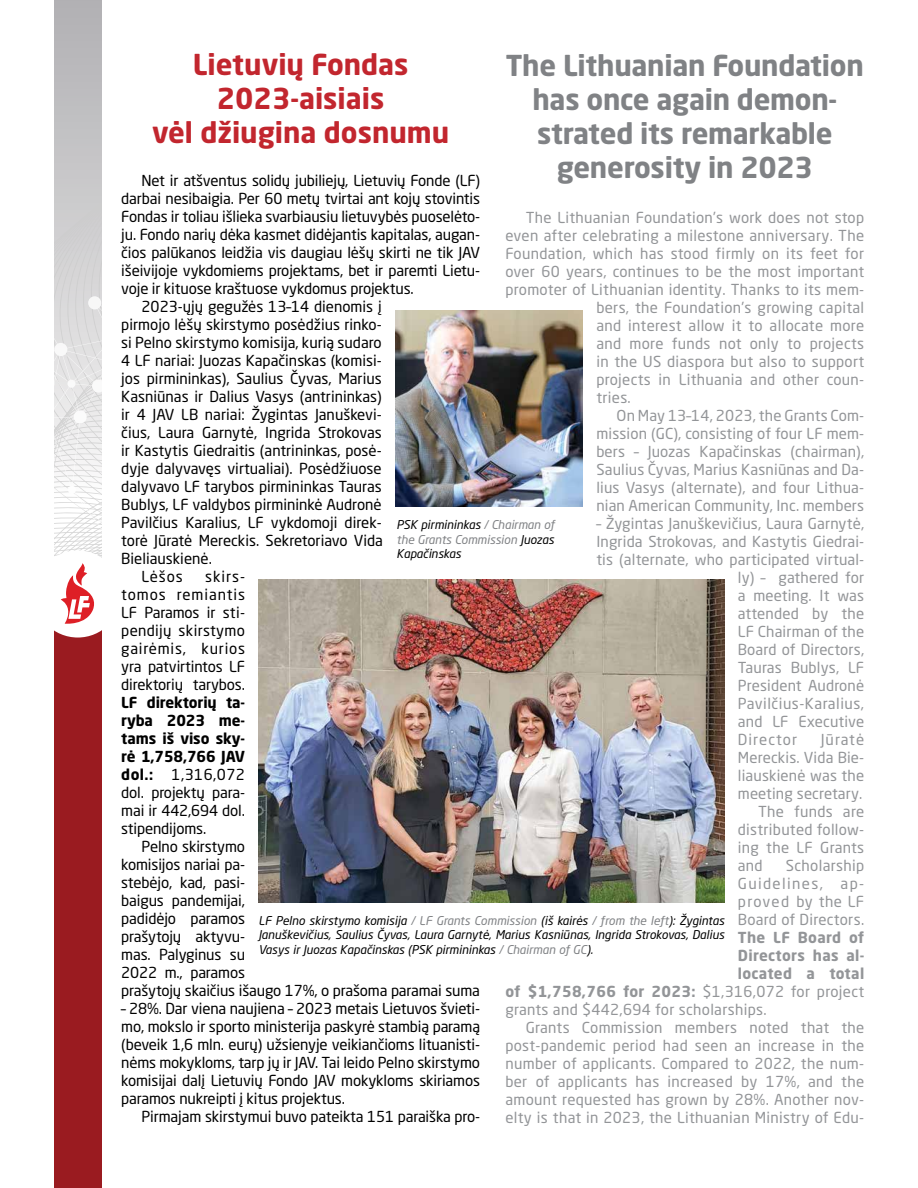
<style>
.page{position:relative;width:918px;height:1188px;background:#fff}
.page>*{position:absolute;margin:0;border:0;box-sizing:border-box;transform-origin:0 0}
.t1{font:700 28.5px/34.2px "Neo Sans Pro";letter-spacing:-.01em;color:#808285;text-align:center}
.t2{font:700 28.5px/34.2px "Neo Sans Pro";color:#c2262e;text-align:center}
.t3{font:15px/18px "Neo Sans Pro";letter-spacing:-.01em;color:#000;text-align:justify}
.t4{font:15px/18px "Neo Sans Pro";letter-spacing:.02em;color:#939598;text-align:justify}
.t5{font:700 15px/18px "Neo Sans Pro";letter-spacing:-.01em;color:#000;text-align:justify}
.t6{font:700 15px "Neo Sans Pro";letter-spacing:.02em;color:#939598}
.t7{font:15px "Neo Sans Pro";letter-spacing:.07em;color:#939598}
.t8{font:italic 12px/14.4px "Neo Sans Pro";color:#000;text-align:justify}
.s1{color:#808285}
.s2{font-weight:400}
</style>
<div class="page">
<img style="left:259px;top:580px;width:465px;height:322px">
<img style="left:395px;top:310px;width:188px;height:197px">
<div style="left:54px;top:0;width:48px;height:593px;background:#bab9bc"></div>
<div style="left:54px;top:594px;width:48px;height:594px;background:#9a1b20"></div>
<div style="left:34px;top:550px;width:87px;height:88px;background:#fff;border-radius:50%"></div>
<svg style="left:54px;top:139px;width:48px;height:485px"></svg>
<h1 class="t2" style="left:152px;top:47px;width:299px">Lietuvių Fondas<br>2023-aisiais<br>vėl džiugina dosnumu</h1>
<h1 class="t1" style="left:506px;top:47px;width:360px">The Lithuanian Foundation has once again demon&shy;strated its remarkable</h1>
<p class="t3" style="left:142px;top:172px;width:340px">Net ir atšventus solidų jubiliejų, Lietuvių Fonde (LF)</p>
<h1 class="t1" style="left:557px;top:150px;width:258px">generosity in 2023</h1>
<p class="t3" style="left:121px;top:190px;width:360px">darbai nesibaigia. Per 60 metų tvirtai ant kojų stovintis</p>
<p class="t3" style="left:121px;top:208px;width:360px">Fondas ir toliau išlieka svarbiausiu lietuvybės puoselėto-</p>
<p class="t3" style="left:121px;top:226px;width:360px">ju. Fondo narių dėka kasmet didėjantis kapitalas, augan-</p>
<p class="t3" style="left:121px;top:244px;width:360px">čios palūkanos leidžia vis daugiau lėšų skirti ne tik JAV</p>
<p class="t3" style="left:121px;top:262px;width:360px">išeivijoje vykdomiems projektams, bet ir paremti Lietu-</p>
<p class="t3" style="left:121px;top:280px;width:294px">voje ir kituose kraštuose vykdomus projektus.</p>
<p class="t3" style="left:142px;top:298px;width:242px">2023-ųjų gegužės 13–14 dienomis į</p>
<p class="t3" style="left:121px;top:316px;width:262px">pirmojo lėšų skirstymo posėdžius rinko-</p>
<p class="t3" style="left:121px;top:334px;width:262px">si Pelno skirstymo komisija, kurią sudaro</p>
<p class="t3" style="left:121px;top:352px;width:262px">4 LF nariai: Juozas Kapačinskas (komisi-</p>
<p class="t3" style="left:121px;top:370px;width:262px">jos pirmininkas), Saulius Čyvas, Marius</p>
<p class="t3" style="left:121px;top:388px;width:262px">Kasniūnas ir Dalius Vasys (antrininkas)</p>
<p class="t3" style="left:121px;top:406px;width:262px">ir 4 JAV LB nariai: Žygintas Januškevi-</p>
<p class="t3" style="left:121px;top:424px;width:262px">čius, Laura Garnytė, Ingrida Strokovas</p>
<p class="t3" style="left:121px;top:442px;width:262px">ir Kastytis Giedraitis (antrininkas, posė-</p>
<p class="t3" style="left:121px;top:460px;width:262px">dyje dalyvavęs virtualiai). Posėdžiuose</p>
<p class="t3" style="left:121px;top:478px;width:262px">dalyvavo LF tarybos pirmininkas Tauras</p>
<p class="t3" style="left:121px;top:496px;width:262px">Bublys, LF valdybos pirmininkė Audronė</p>
<p class="t3" style="left:121px;top:514px;width:262px">Pavilčius Karalius, LF vykdomoji direk-</p>
<p class="t3" style="left:121px;top:532px;width:263px">torė Jūratė Mereckis. Sekretoriavo Vida</p>
<p class="t3" style="left:121px;top:550px;width:92px">Bieliauskienė.</p>
<p class="t3" style="left:142px;top:568px;width:43px">Lėšos</p>
<p class="t4" style="left:526px;top:208px;width:340px">The Lithuanian Foundation’s work does not stop</p>
<p class="t4" style="left:505px;top:226px;width:360px">even after celebrating a milestone anniversary. The</p>
<p class="t4" style="left:505px;top:244px;width:360px">Foundation, which has stood firmly on its feet for</p>
<p class="t4" style="left:505px;top:262px;width:360px">over 60 years, continues to be the most important</p>
<p class="t4" style="left:505px;top:280px;width:360px">promoter of Lithuanian identity. Thanks to its mem-</p>
<p class="t4" style="left:596px;top:298px;width:269px">bers, the Foundation’s growing capital</p>
<p class="t4" style="left:596px;top:316px;width:269px">and interest allow it to allocate more</p>
<p class="t4" style="left:596px;top:334px;width:269px">and more funds not only to projects</p>
<p class="t4" style="left:596px;top:352px;width:269px">in the US diaspora but also to support</p>
<p class="t4" style="left:596px;top:370px;width:269px">projects in Lithuania and other coun-</p>
<p class="t4" style="left:596px;top:388px;width:36px">tries.</p>
<p class="t4" style="left:617px;top:406px;width:249px">On May 13–14, 2023, the Grants Com-</p>
<p class="t4" style="left:596px;top:424px;width:269px">mission (GC), consisting of four LF mem-</p>
<p class="t4" style="left:596px;top:442px;width:269px">bers – Juozas Kapačinskas (chairman),</p>
<p class="t4" style="left:596px;top:460px;width:269px">Saulius Čyvas, Marius Kasniūnas and Da-</p>
<p class="t4" style="left:596px;top:478px;width:269px">lius Vasys (alternate), and four Lithua-</p>
<p class="t4" style="left:596px;top:496px;width:269px">nian American Community, Inc. members</p>
<p class="t4" style="left:596px;top:514px;width:269px">– Žygintas Januškevičius, Laura Garnytė,</p>
<p class="t4" style="left:596px;top:532px;width:269px">Ingrida Strokovas, and Kastytis Giedrai-</p>
<p class="t4" style="left:596px;top:550px;width:269px">tis (alternate, who participated virtual-</p>
<p class="t4" style="left:738px;top:568px;width:128px">ly) – gathered for</p>
<p class="t4" style="left:738px;top:586px;width:128px">a meeting. It was</p>
<p class="t4" style="left:738px;top:604px;width:128px">attended by the</p>
<p class="t4" style="left:738px;top:622px;width:128px">LF Chairman of the</p>
<p class="t4" style="left:738px;top:640px;width:128px">Board of Directors,</p>
<p class="t4" style="left:738px;top:658px;width:128px">Tauras Bublys, LF</p>
<p class="t4" style="left:738px;top:676px;width:128px">President Audronė</p>
<p class="t4" style="left:738px;top:694px;width:128px">Pavilčius-Karalius,</p>
<p class="t4" style="left:738px;top:712px;width:128px">and LF Executive</p>
<p class="t7" style="left:738px;top:730px;width:61px">Director</p>
<p class="t4" style="left:821px;top:730px;width:45px">Jūratė</p>
<p class="t4" style="left:738px;top:748px;width:128px">Mereckis. Vida Bie-</p>
<p class="t4" style="left:738px;top:766px;width:128px">liauskienė was the</p>
<p class="t4" style="left:738px;top:784px;width:126px">meeting secretary.</p>
<p class="t4" style="left:758px;top:802px;width:108px">The funds are</p>
<p class="t4" style="left:738px;top:820px;width:128px">distributed follow-</p>
<p class="t4" style="left:738px;top:838px;width:128px">ing the LF Grants</p>
<p class="t4" style="left:738px;top:856px;width:26px">and</p>
<p class="t8" style="left:397px;top:518px;width:160px">PSK pirmininkas <span class="s1">/ Chairman of the Grants Commission</span> Juozas Kapačinskas</p>
<p class="t3" style="left:121px;top:568px;width:125px;text-indent:84px">skirs&shy;tomos remiantis LF Paramos ir sti&shy;pendijų skirstymo gairėmis, kurios yra patvirtintos LF direktorių tarybos.</p>
<p class="t5" style="left:121px;top:693px;width:125px">LF direktorių ta&shy;ryba 2023 me&shy;tams iš viso sky&shy;rė 1,758,766 JAV dol.: <span class="s2">1,316,072 dol. projektų para&shy;mai ir 442,694 dol. stipendijoms.</span></p>
<p class="t3" style="left:121px;top:838px;width:360px;text-align:left;text-indent:20px">Pelno skirstymo<br>komisijos nariai pa-<br>stebėjo, kad, pasi-<br>baigus pandemijai,<br>padidėjo paramos<br>prašytojų aktyvu-<br>mas. Palyginus su<br>2022 m., paramos<br>prašytojų skaičius išaugo 17%, o prašoma paramai suma</p>
<p class="t3" style="left:121px;top:1000px;width:360px">– 28%. Dar viena naujiena – 2023 metais Lietuvos švieti&shy;mo, mokslo ir sporto ministerija paskyrė stambią paramą (beveik 1,6 mln. eurų) užsienyje veikiančioms lituanisti&shy;nėms mokykloms, tarp jų ir JAV. Tai leido Pelno skirstymo komisijai dalį Lietuvių Fondo JAV mokykloms skiriamos paramos nukreipti į kitus projektus.</p>
<p class="t3" style="left:142px;top:1108px;width:340px">Pirmajam skirstymui buvo pateikta 151 paraiška pro-</p>
<p class="t4" style="left:738px;top:856px;width:128px;text-indent:48px">Scholarship Guidelines, ap&shy;proved by the LF Board of Directors.</p>
<p class="t6" style="left:738px;top:928px;width:128px">The LF Board of</p>
<p class="t6" style="left:738px;top:946px;width:128px">Directors has al-</p>
<p class="t6" style="left:738px;top:964px;width:128px">located a total</p>
<p class="t6" style="left:505px;top:982px;width:360px">of $1,758,766 for 2023: <span class="s2">$1,316,072 for project</span></p>
<p class="t4" style="left:505px;top:1000px;width:263px">grants and $442,694 for scholarships.</p>
<p class="t4" style="left:526px;top:1018px;width:340px">Grants Commission members noted that the</p>
<p class="t4" style="left:505px;top:1036px;width:360px">post-pandemic period had seen an increase in the</p>
<p class="t4" style="left:505px;top:1054px;width:360px">number of applicants. Compared to 2022, the num-</p>
<p class="t4" style="left:505px;top:1072px;width:360px">ber of applicants has increased by 17%, and the</p>
<p class="t4" style="left:505px;top:1090px;width:360px">amount requested has grown by 28%. Another nov-</p>
<p class="t4" style="left:505px;top:1108px;width:360px">elty is that in 2023, the Lithuanian Ministry of Edu-</p>
<p class="t8" style="left:259px;top:913px;width:467px">LF Pelno skirstymo komisija <span class="s1">/ LF Grants Commission</span> (iš kairės <span class="s1">/ from the left</span>): Žygintas Januškevičius, Saulius Čyvas, Laura Garnytė, Marius Kasniūnas, Ingrida Strokovas, Dalius Vasys ir Juozas Kapačinskas (PSK pirmininkas <span class="s1">/ Chairman of GC</span>).</p>
</div>
